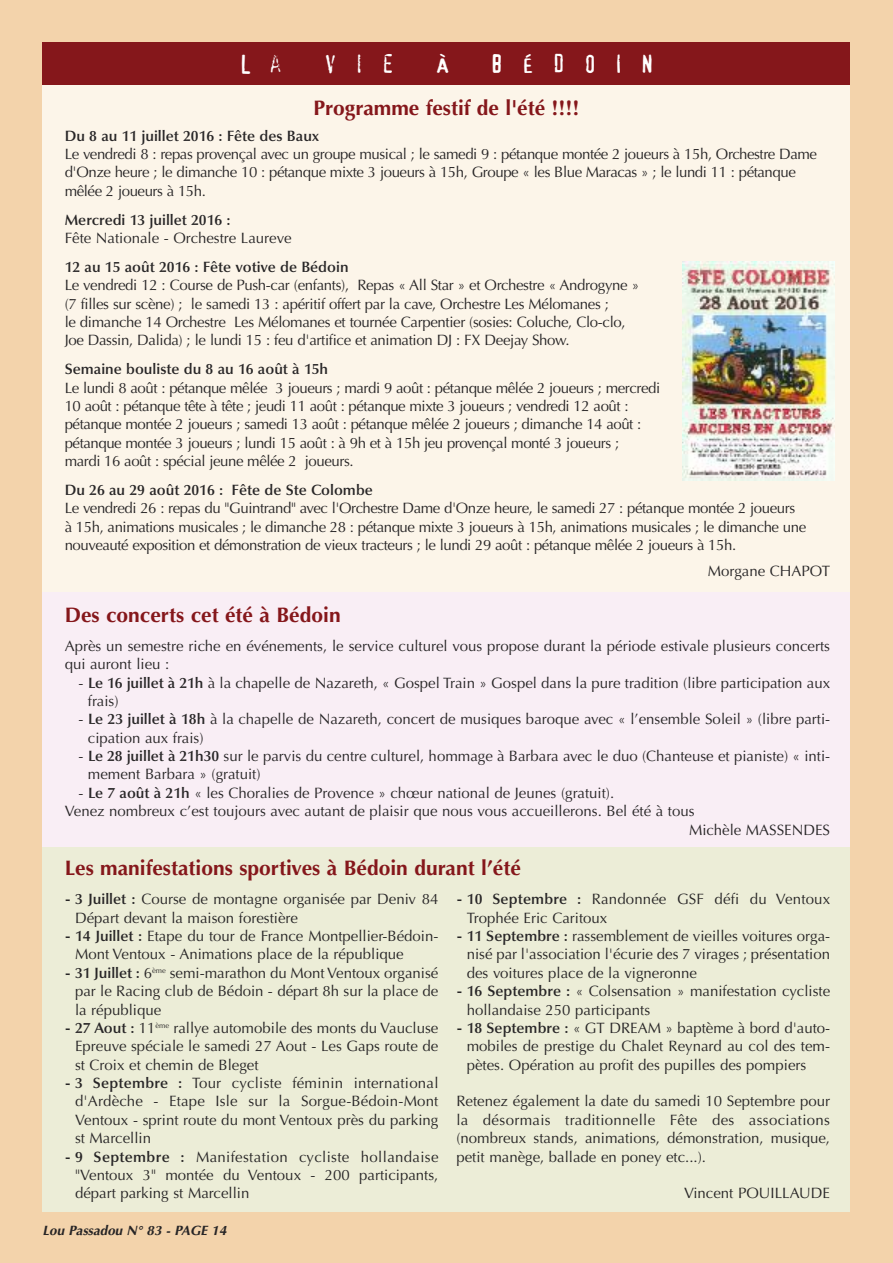
<style>
.page{position:relative;width:893px;height:1263px;background:#f3d3ab}
.page>*{position:absolute;margin:0;border:0;box-sizing:border-box;transform-origin:0 0}
.t1{font:24.75px "Confidential";letter-spacing:.75em;color:#fff}
.t2{font:700 21px "Optima";color:#85171b}
.t3{font:15px/18.5px "Optima";color:#272526}
.t4{font:15px/18.5px "Optima";letter-spacing:-.03em;color:#272526}
.t5{font:15px/18.5px "Optima";letter-spacing:-.02em;color:#272526}
.t6{font:600 15px "Optima";color:#272526}
.t7{font:italic 700 13.5px "Optima";color:#272526}
.s1{font-weight:600}
</style>
<div class="page">
<div style="left:43px;top:43px;width:807px;height:42px;background:#85171b"></div>
<div style="left:43px;top:85px;width:807px;height:507px;background:#fcf5e9"></div>
<div style="left:43px;top:592px;width:807px;height:256px;background:#f9eef5"></div>
<div style="left:43px;top:848px;width:807px;height:364px;background:#ecedd7"></div>
<img style="left:682px;top:262px;width:153px;height:219px">
<h1 class="t1" style="left:239px;top:50px;width:44px">L A</h1>
<h1 class="t1" style="left:324px;top:50px;width:72px">VIE</h1>
<h1 class="t1" style="left:436px;top:50px;width:14px">À</h1>
<h1 class="t1" style="left:491px;top:50px;width:164px">BÉDOIN</h1>
<h2 class="t2" style="left:313px;top:95px;width:268px">Programme festif de l'été !!!!</h2>
<p class="t6" style="left:65px;top:129px;width:256px">Du 8 au 11 juillet 2016 : Fête des Baux</p>
<p class="t4" style="left:65px;top:146px;width:754px">Le vendredi 8 : repas provençal avec un groupe musical ; le samedi 9 : pétanque montée 2 joueurs à 15h, Orchestre Dame d'Onze heure ; le dimanche 10 : pétanque mixte 3 joueurs à 15h, Groupe « les Blue Maracas » ; le lundi 11 : pétanque mêlée 2 joueurs à 15h.</p>
<p class="t6" style="left:65px;top:213px;width:168px">Mercredi 13 juillet 2016 :</p>
<p class="t3" style="left:65px;top:230px;width:228px">Fête Nationale - Orchestre Laureve</p>
<p class="t6" style="left:65px;top:261px;width:285px">12 au 15 août 2016 : Fête votive de Bédoin</p>
<p class="t5" style="left:65px;top:277px;width:576px">Le vendredi 12 : Course de Push-car (enfants), Repas « All Star » et Orchestre « Androgyne » (7 filles sur scène) ; le samedi 13 : apéritif offert par la cave, Orchestre Les Mélomanes ;<br>le dimanche 14 Orchestre Les Mélomanes et tournée Carpentier (sosies: Coluche, Clo-clo, Joe Dassin, Dalida) ; le lundi 15 : feu d'artifice et animation DJ : FX Deejay Show.</p>
<p class="t6" style="left:65px;top:363px;width:265px">Semaine bouliste du 8 au 16 août à 15h</p>
<p class="t4" style="left:65px;top:380px;width:597px">Le lundi 8 août : pétanque mêlée 3 joueurs ; mardi 9 août : pétanque mêlée 2 joueurs ; mercredi 10 août : pétanque tête à tête ; jeudi 11 août : pétanque mixte 3 joueurs ; vendredi 12 août : pétanque montée 2 joueurs ; samedi 13 août : pétanque mêlée 2 joueurs ; dimanche 14 août : pétanque montée 3 joueurs ; lundi 15 août : à 9h et à 15h jeu provençal monté 3 joueurs ;<br>mardi 16 août : spécial jeune mêlée 2 joueurs.</p>
<p class="t6" style="left:65px;top:484px;width:310px">Du 26 au 29 août 2016 : Fête de Ste Colombe</p>
<p class="t4" style="left:65px;top:501px;width:743px">Le vendredi 26 : repas du "Guintrand" avec l'Orchestre Dame d'Onze heure, le samedi 27 : pétanque montée 2 joueurs à 15h, animations musicales ; le dimanche 28 : pétanque mixte 3 joueurs à 15h, animations musicales ; le dimanche une nouveauté exposition et démonstration de vieux tracteurs ; le lundi 29 août : pétanque mêlée 2 joueurs à 15h.</p>
<p class="t3" style="left:708px;top:563px;width:124px">Morgane CHAPOT</p>
<h2 class="t2" style="left:65px;top:603px;width:277px">Des concerts cet été à Bédoin</h2>
<p class="t3" style="left:65px;top:638px;width:767px">Après un semestre riche en événements, le service culturel vous propose durant la période estivale plusieurs concerts qui auront lieu :</p>
<p class="t3" style="left:88px;top:675px;width:744px;text-indent:-9px">- <span class="s1">Le 16 juillet à 21h</span> à la chapelle de Nazareth, « Gospel Train » Gospel dans la pure tradition (libre participation aux frais)</p>
<p class="t3" style="left:88px;top:711px;width:744px;text-indent:-9px">- <span class="s1">Le 23 juillet à 18h</span> à la chapelle de Nazareth, concert de musiques baroque avec « l’ensemble Soleil » (libre parti&shy;cipation aux frais)</p>
<p class="t3" style="left:88px;top:748px;width:744px;text-indent:-9px">- <span class="s1">Le 28 juillet à 21h30</span> sur le parvis du centre culturel, hommage à Barbara avec le duo (Chanteuse et pianiste) « inti&shy;mement Barbara » (gratuit)</p>
<p class="t3" style="left:78px;top:785px;width:537px">- <span class="s1">Le 7 août à 21h</span> « les Choralies de Provence » chœur national de Jeunes (gratuit).</p>
<p class="t3" style="left:65px;top:803px;width:631px">Venez nombreux c’est toujours avec autant de plaisir que nous vous accueillerons. Bel été à tous</p>
<p class="t3" style="left:689px;top:822px;width:143px">Michèle MASSENDES</p>
<h2 class="t2" style="left:65px;top:855px;width:458px">Les manifestations sportives à Bédoin durant l’été</h2>
<p class="t3" style="left:75px;top:891px;width:365px;text-indent:-10px"><span class="s1">- 3 Juillet :</span> Course de montagne organisée par Deniv 84<br>Départ devant la maison forestière</p>
<p class="t3" style="left:75px;top:928px;width:365px;text-indent:-10px"><span class="s1">- 14 Juillet :</span> Etape du tour de France Montpellier-Bédoin-<br>Mont Ventoux - Animations place de la république</p>
<p class="t3" style="left:75px;top:965px;width:365px;text-align:justify;text-indent:-10px"><span class="s1">- 31 Juillet :</span> 6<sup>ème</sup> semi-marathon du Mont Ventoux organisé par le Racing club de Bédoin - départ 8h sur la place de la république</p>
<p class="t3" style="left:75px;top:1020px;width:365px;text-align:justify;text-indent:-10px"><span class="s1">- 27 Aout :</span> 11<sup>ème</sup> rallye automobile des monts du Vaucluse Epreuve spéciale le samedi 27 Aout - Les Gaps route de st Croix et chemin de Bleget</p>
<p class="t3" style="left:75px;top:1075px;width:365px;text-align:justify;text-indent:-10px"><span class="s1">- 3 Septembre :</span> Tour cycliste féminin international d'Ardèche - Etape Isle sur la Sorgue-Bédoin-Mont Ventoux - sprint route du mont Ventoux près du parking st Marcellin</p>
<p class="t3" style="left:75px;top:1149px;width:365px;text-align:justify;text-indent:-10px"><span class="s1">- 9 Septembre :</span> Manifestation cycliste hollandaise "Ventoux 3" montée du Ventoux - 200 participants, départ parking st Marcellin</p>
<p class="t7" style="left:43px;top:1225px;width:186px">Lou Passadou N° 83 - PAGE 14</p>
<p class="t3" style="left:467px;top:891px;width:365px;text-indent:-10px"><span class="s1">- 10 Septembre :</span> Randonnée GSF défi du Ventoux<br>Trophée Eric Caritoux</p>
<p class="t3" style="left:467px;top:928px;width:365px;text-align:justify;text-indent:-10px"><span class="s1">- 11 Septembre :</span> rassemblement de vieilles voitures orga&shy;nisé par l'association l'écurie des 7 virages ; présentation des voitures place de la vigneronne</p>
<p class="t3" style="left:467px;top:983px;width:365px;text-indent:-10px"><span class="s1">- 16 Septembre :</span> « Colsensation » manifestation cycliste hollandaise 250 participants</p>
<p class="t3" style="left:467px;top:1020px;width:365px;text-align:justify;text-indent:-10px"><span class="s1">- 18 Septembre :</span> « GT DREAM » baptème à bord d'auto&shy;mobiles de prestige du Chalet Reynard au col des tem&shy;pètes. Opération au profit des pupilles des pompiers</p>
<p class="t3" style="left:456px;top:1093px;width:375px;text-align:justify">Retenez également la date du samedi 10 Septembre pour la désormais traditionnelle Fête des associations (nombreux stands, animations, démonstration, musique, petit manège, ballade en poney etc...).</p>
<p class="t3" style="left:684px;top:1185px;width:148px">Vincent POUILLAUDE</p>
</div>
